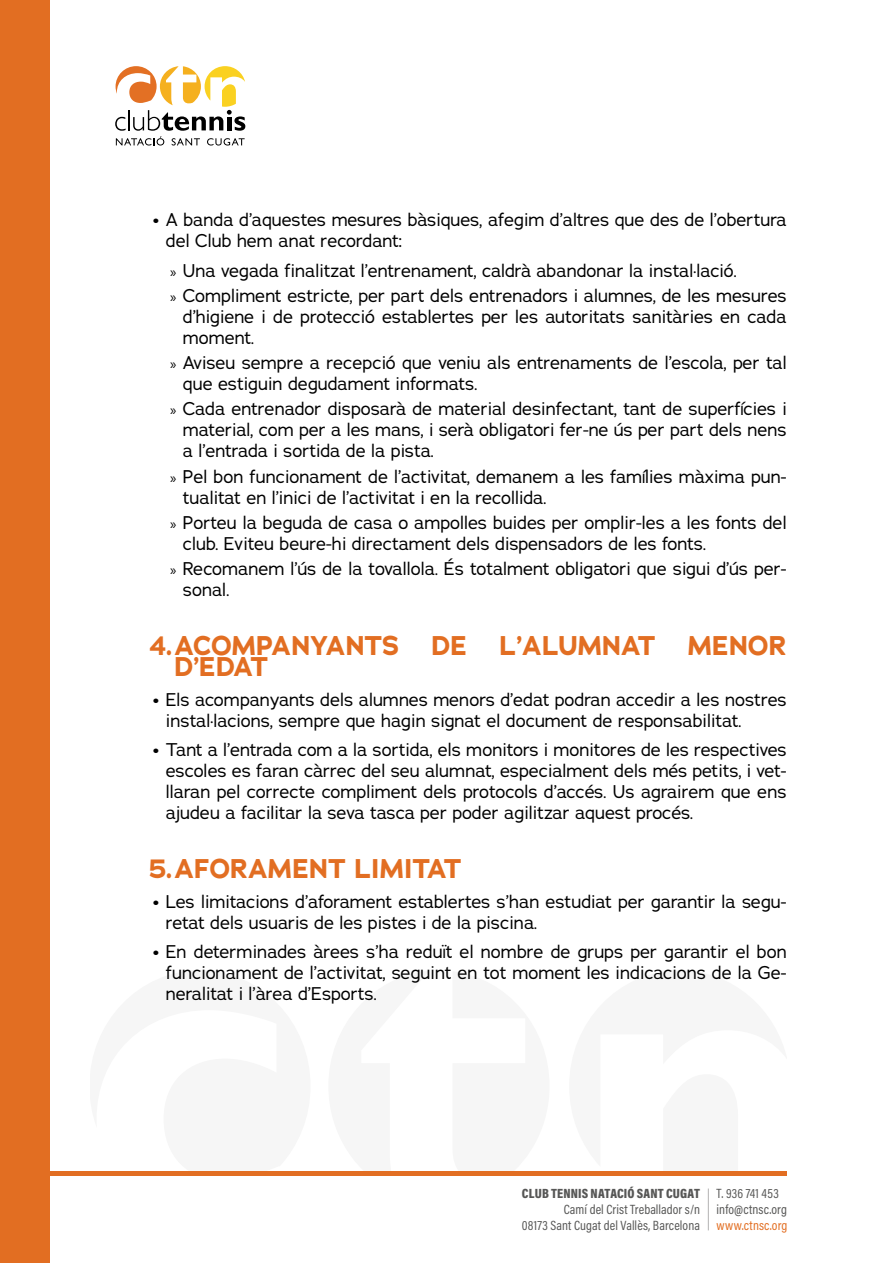
<style>
.page{position:relative;width:893px;height:1263px;background:#fff}
.page>*{position:absolute;margin:0;border:0;box-sizing:border-box;transform-origin:0 0}
.t1{font:700 27px/21px "Adrianna";color:#e26e22}
.t2{font:18px/21px "Adrianna";color:#000}
.t3{font:13.5px/16.2px "Acumin Pro Cond";letter-spacing:.01em;color:#575756;text-align:right}
.t4{font:900 13.5px "Acumin Pro Cond";letter-spacing:.01em;color:#575756}
.t5{font:13.5px "Acumin Pro Cond";letter-spacing:.01em;color:#e26e22}
.s1{font-weight:700;font-size:15px}
.s2{font-family:"Myriad Pro";font-size:15px}
</style>
<div class="page">
<div style="left:0;top:0;width:49px;height:1263px;background:#e26e22"></div>
<div style="left:48px;top:1171px;width:739px;height:5px;background:#e26e22"></div>
<hr style="left:708px;top:1188px;width:1px;height:42px;background:#b3b2b2">
<svg style="left:115px;top:66px;width:130px;height:80px"></svg>
<p class="t2" style="left:166px;top:209px;width:622px;text-indent:-13px"><span class="s1">•</span> A banda d’aquestes mesures bàsiques, afegim d’altres que des de l’obertura del Club hem anat recordant:</p>
<p class="t2" style="left:170px;top:257px;width:618px;line-height:25.2px"><span class="s2">»</span> Una vegada finalitzat l’entrenament, caldrà abandonar la instal·lació.<br><span class="s2">»</span> Compliment estricte, per part dels entrenadors i alumnes, de les mesures</p>
<p class="t2" style="left:183px;top:306px;width:605px">d’higiene i de protecció establertes per les autoritats sanitàries en cada moment.</p>
<p class="t2" style="left:183px;top:352px;width:605px;text-indent:-13px"><span class="s2">»</span> Aviseu sempre a recepció que veniu als entrenaments de l’escola, per tal que estiguin degudament informats.</p>
<p class="t2" style="left:183px;top:398px;width:605px;text-align:justify;text-indent:-13px"><span class="s2">»</span> Cada entrenador disposarà de material desinfectant, tant de superfícies i material, com per a les mans, i serà obligatori fer-ne ús per part dels nens a l’entrada i sortida de la pista.</p>
<p class="t2" style="left:183px;top:465px;width:605px;text-indent:-13px"><span class="s2">»</span> Pel bon funcionament de l’activitat, demanem a les famílies màxima pun&shy;tualitat en l’inici de l’activitat i en la recollida.</p>
<p class="t2" style="left:183px;top:512px;width:605px;text-indent:-13px"><span class="s2">»</span> Porteu la beguda de casa o ampolles buides per omplir-les a les fonts del club. Eviteu beure-hi directament dels dispensadors de les fonts.</p>
<p class="t2" style="left:183px;top:558px;width:605px;text-indent:-13px"><span class="s2">»</span> Recomanem l’ús de la tovallola. És totalment obligatori que sigui d’ús per&shy;sonal.</p>
<h1 class="t1" style="left:174px;top:635px;width:614px;text-indent:-26px">4.ACOMPANYANTS DE L’ALUMNAT MENOR<br>D’EDAT</h1>
<p class="t2" style="left:166px;top:689px;width:622px;text-indent:-13px"><span class="s1">•</span> Els acompanyants dels alumnes menors d’edat podran accedir a les nostres instal·lacions, sempre que hagin signat el document de responsabilitat.</p>
<p class="t2" style="left:166px;top:739px;width:622px;text-align:justify;text-indent:-13px"><span class="s1">•</span> Tant a l’entrada com a la sortida, els monitors i monitores de les respectives escoles es faran càrrec del seu alumnat, especialment dels més petits, i vet&shy;llaran pel correcte compliment dels protocols d’accés. Us agrairem que ens ajudeu a facilitar la seva tasca per poder agilitzar aquest procés.</p>
<h1 class="t1" style="left:149px;top:858px;width:314px">5.AFORAMENT LIMITAT</h1>
<p class="t2" style="left:166px;top:891px;width:622px;text-indent:-13px"><span class="s1">•</span> Les limitacions d’aforament establertes s’han estudiat per garantir la segu&shy;retat dels usuaris de les pistes i de la piscina.</p>
<p class="t2" style="left:166px;top:941px;width:622px;text-align:justify;text-indent:-13px"><span class="s1">•</span> En determinades àrees s’ha reduït el nombre de grups per garantir el bon funcionament de l’activitat, seguint en tot moment les indicacions de la Ge&shy;neralitat i l’àrea d’Esports.</p>
<p class="t4" style="left:522px;top:1184px;width:180px">CLUB TENNIS NATACIÓ SANT CUGAT</p>
<p class="t3" style="left:522px;top:1201px;width:180px">Camí del Crist Treballador s/n<br>08173 Sant Cugat del Vallès, Barcelona</p>
<p class="t3" style="left:717px;top:1184px;width:72px;text-align:left">T. 936 741 453 info@ctnsc.org</p>
<p class="t5" style="left:717px;top:1217px;width:72px">www.ctnsc.org</p>
</div>
